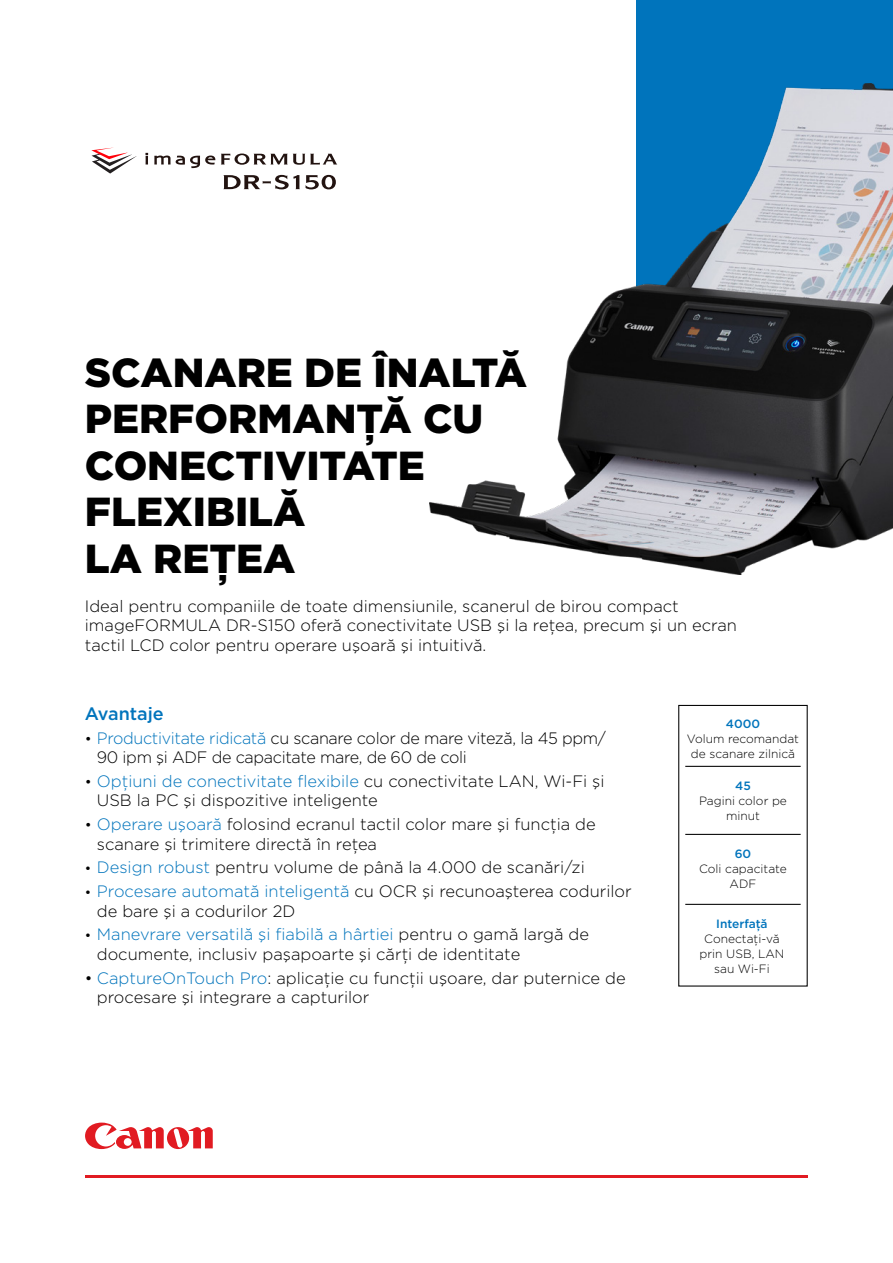
<style>
.page{position:relative;width:893px;height:1263px;background:#fff}
.page>*{position:absolute;margin:0;border:0;box-sizing:border-box;transform-origin:0 0}
.t1{font:900 40.5px/46.5px "Gotham";color:#000}
.t2{font:500 18px "Gotham";color:#0074bc}
.t3{font:300 16.5px/19.5px "Gotham";color:#000}
.t4{font:300 16.5px/19.5px "Gotham";letter-spacing:-.02em;color:#000}
.t5{font:300 12px/15px "Gotham";color:#000;text-align:center}
.t6{font:500 12px "Gotham";color:#0074bc}
.s1{font-size:15px}
.s2{color:#0074bc}
.s3{font-weight:400;font-size:13.5px}
</style>
<div class="page">
<svg style="left:85px;top:1122px;width:128px;height:28px"></svg>
<hr style="left:85px;top:1175px;width:723px;height:3px;background:#e11b22">
<hr style="left:685px;top:904px;width:116px;height:1px;background:#000">
<hr style="left:685px;top:834px;width:116px;height:1px;background:#000">
<hr style="left:685px;top:766px;width:116px;height:1px;background:#000">
<div style="left:637px;top:0;width:256px;height:319px;background:#0074bc"></div>
<img style="left:430px;top:84px;width:463px;height:491px">
<svg style="left:92px;top:154px;width:45px;height:20px"></svg>
<svg style="left:145px;top:153px;width:3px;height:11px"></svg>
<svg style="left:154px;top:156px;width:61px;height:12px"></svg>
<svg style="left:221px;top:154px;width:116px;height:11px"></svg>
<svg style="left:223px;top:175px;width:77px;height:14px"></svg>
<svg style="left:306px;top:175px;width:30px;height:14px"></svg>
<h1 class="t1" style="left:85px;top:349px;width:444px">SCANARE DE ÎNALTĂ<br>PERFORMANŢĂ CU<br>CONECTIVITATE<br>FLEXIBILĂ<br>LA REŢEA</h1>
<p class="t3" style="left:85px;top:596px;width:654px">Ideal pentru companiile de toate dimensiunile, scanerul de birou compact imageFORMULA DR-S150 oferă conectivitate USB şi la reţea, precum şi un ecran tactil LCD color pentru operare uşoară şi intuitivă.</p>
<p class="t2" style="left:85px;top:702px;width:80px">Avantaje</p>
<p class="t4" style="left:97px;top:728px;width:510px;text-indent:-12px"><span class="s1">•</span> <span class="s2">Productivitate ridicată</span> cu scanare color de mare viteză, la 45 ppm/<br>90 ipm şi ADF de capacitate mare, de 60 de coli</p>
<p class="t3" style="left:97px;top:771px;width:509px;text-indent:-12px"><span class="s1">•</span> <span class="s2">Opţiuni de conectivitate flexibile</span> cu conectivitate LAN, Wi-Fi şi<br>USB la PC şi dispozitive inteligente</p>
<p class="t3" style="left:97px;top:814px;width:500px;text-indent:-12px"><span class="s1">•</span> <span class="s2">Operare uşoară</span> folosind ecranul tactil color mare şi funcţia de scanare şi trimitere directă în reţea</p>
<p class="t3" style="left:85px;top:857px;width:501px"><span class="s3">•</span> <span class="s2">Design robust</span> pentru volume de până la 4.000 de scanări/zi</p>
<p class="t3" style="left:97px;top:881px;width:536px;text-indent:-12px"><span class="s3">•</span> <span class="s2">Procesare automată inteligentă</span> cu OCR şi recunoaşterea codurilor de bare şi a codurilor 2D</p>
<p class="t3" style="left:97px;top:924px;width:494px;text-indent:-12px"><span class="s3">•</span> <span class="s2">Manevrare versatilă şi fiabilă a hârtiei</span> pentru o gamă largă de documente, inclusiv paşapoarte şi cărţi de identitate</p>
<p class="t3" style="left:97px;top:968px;width:530px;text-indent:-12px">• <span class="s2">CaptureOnTouch Pro</span>: aplicaţie cu funcţii uşoare, dar puternice de procesare şi integrare a capturilor</p>
<p class="t6" style="left:726px;top:716px;width:36px">4000</p>
<p class="t5" style="left:687px;top:731px;width:114px">Volum recomandat de scanare zilnică</p>
<p class="t6" style="left:735px;top:778px;width:17px">45</p>
<p class="t5" style="left:699px;top:793px;width:89px">Pagini color pe minut</p>
<p class="t6" style="left:735px;top:846px;width:18px">60</p>
<p class="t5" style="left:699px;top:861px;width:89px">Coli capacitate<br>ADF</p>
<p class="t6" style="left:716px;top:916px;width:53px">Interfaţă</p>
<p class="t5" style="left:699px;top:931px;width:86px">Conectaţi-vă prin USB, LAN sau Wi-Fi</p>
</div>
